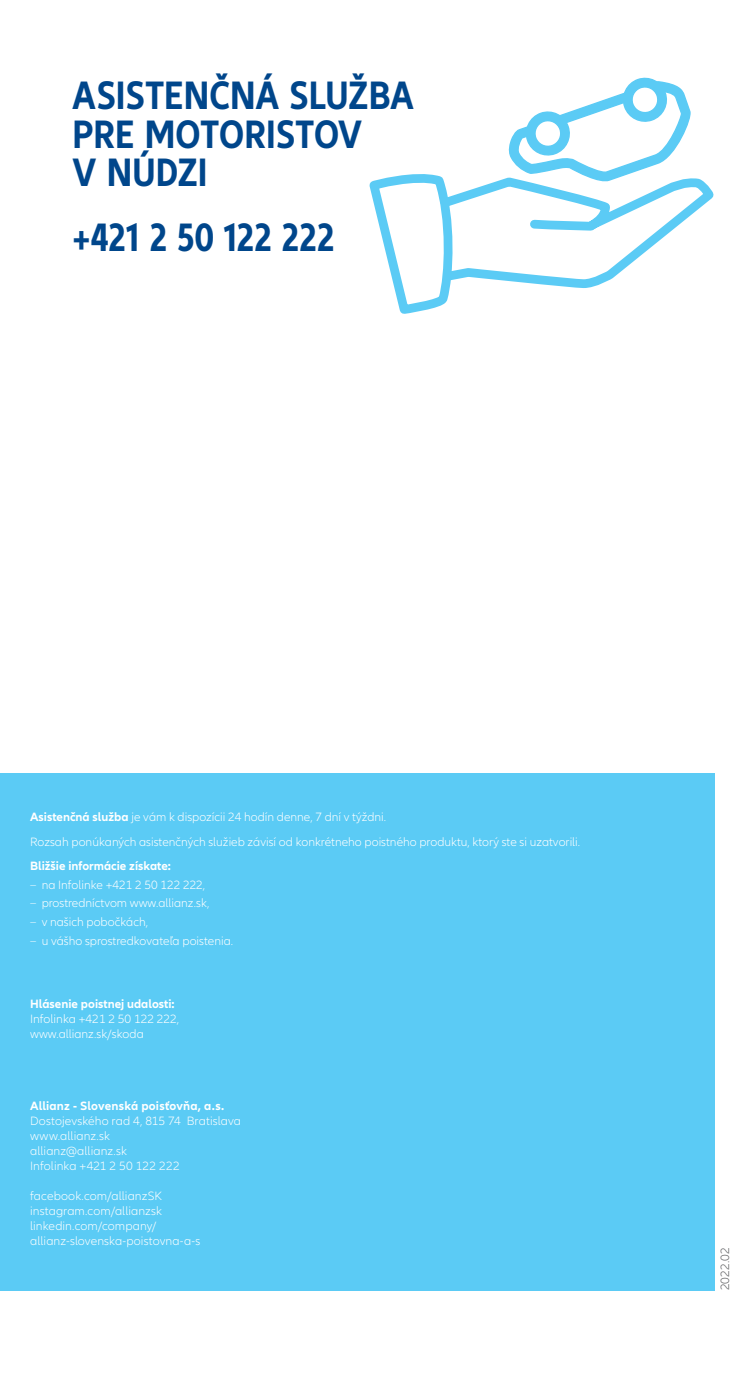
<style>
.page{position:relative;width:745px;height:1400px;background:#fff}
.page>*{position:absolute;margin:0;border:0;box-sizing:border-box;transform-origin:0 0}
.t1{font:700 condensed 41.12px/38.5px "Allianz Neo";color:#00468b}
.t2{font:300 12.5px/15px "Allianz Neo";color:#fff}
.t3{font:700 12.5px "Allianz Neo";color:#fff}
.t4{font:300 12.5px "Allianz Neo";letter-spacing:.005em;color:#636466}
.s1{font-weight:700}
</style>
<div class="page">
<div style="left:0;top:773px;width:714px;height:517px;background:#5bcbf5"></div>
<svg style="left:369px;top:77px;width:345px;height:237px"></svg>
<h1 class="t1" style="left:73px;top:77px;width:342px">ASISTENČNÁ SLUŽBA<br>PRE MOTORISTOV<br>V NÚDZI</h1>
<h1 class="t1" style="left:73px;top:219px;width:263px">+421 2 50 122 222</h1>
<p class="t2" style="left:30px;top:805px;width:551px;line-height:24.6px"><span class="s1">Asistenčná služba</span> je vám k dispozícii 24 hodín denne, 7 dní v týždni.<br>Rozsah ponúkaných asistenčných služieb závisí od konkrétneho poistného produktu, ktorý ste si uzatvorili.</p>
<p class="t3" style="left:30px;top:859px;width:142px">Bližšie informácie získate:</p>
<p class="t2" style="left:30px;top:877px;width:176px">– na Infolinke +421 2 50 122 222,</p>
<p class="t2" style="left:30px;top:896px;width:181px">– prostredníctvom www.allianz.sk,</p>
<p class="t2" style="left:30px;top:914px;width:119px">– v našich pobočkách,</p>
<p class="t2" style="left:30px;top:933px;width:204px">– u vášho sprostredkovateľa poistenia.</p>
<p class="t3" style="left:30px;top:996px;width:146px">Hlásenie poistnej udalosti:</p>
<p class="t2" style="left:30px;top:1012px;width:150px">Infolinka +421 2 50 122 222, www.allianz.sk/skoda</p>
<p class="t3" style="left:30px;top:1099px;width:195px">Allianz - Slovenská poisťovňa, a.s.</p>
<p class="t2" style="left:30px;top:1114px;width:212px">Dostojevského rad 4, 815 74 Bratislava www.allianz.sk<br>allianz@allianz.sk<br>Infolinka +421 2 50 122 222</p>
<p class="t2" style="left:30px;top:1189px;width:172px">facebook.com/allianzSK instagram.com/allianzsk linkedin.com/company/ allianz-slovenska-poistovna-a-s</p>
<p class="t4" style="left:717px;top:1290px;width:45px;rotate:-90deg">2022.02</p>
</div>
